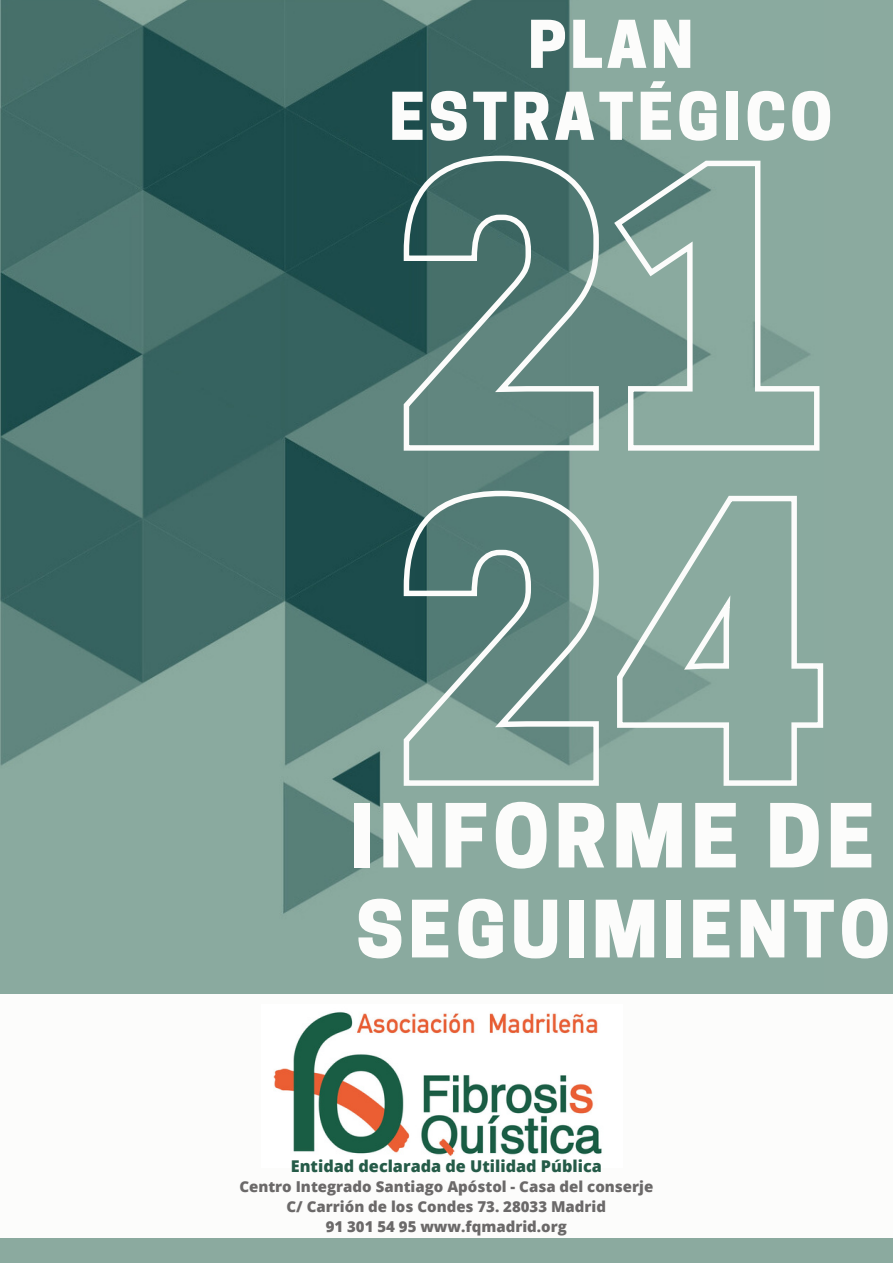
<style>
.page{position:relative;width:893px;height:1264px;background:#fff}
.page>*{position:absolute;margin:0;border:0;box-sizing:border-box;transform-origin:0 0}
.t1{font:800 82.65px "Cooper Hewitt";letter-spacing:.065em;color:#fcfcfb}
.t2{font:800 73.95px "Cooper Hewitt";letter-spacing:.065em;color:#fcfcfb}
.t3{font:800 61.65px/72px "Cooper Hewitt";letter-spacing:.065em;color:#fcfcfb;text-align:center}
.t4{font:800 16.2px "Open Sans";color:#255b48}
.t5{font:800 15px "Open Sans";color:#6b6969}
</style>
<div class="page">
<div style="left:0;top:0;width:892px;height:1262px;background:#8baa9f"></div>
<img style="left:0;top:0;width:648px;height:914px">
<svg style="left:401px;top:153px;width:419px;height:300px"></svg>
<svg style="left:401px;top:488px;width:423px;height:300px"></svg>
<div style="left:0;top:994px;width:892px;height:244px;background:#fcfcfb"></div>
<img style="left:273px;top:1012px;width:329px;height:144px">
<p class="t3" style="left:389px;top:16px;width:444px">PLAN<br>ESTRATÉGICO</p>
<p class="t1" style="left:349px;top:805px;width:527px">INFORME DE</p>
<p class="t2" style="left:356px;top:902px;width:535px">SEGUIMIENTO</p>
<p class="t4" style="left:291px;top:1154px;width:312px">Entidad declarada de Utilidad Pública</p>
<p class="t5" style="left:239px;top:1175px;width:415px">Centro Integrado Santiago Apóstol - Casa del conserje</p>
<p class="t5" style="left:286px;top:1195px;width:321px">C/ Carrión de los Condes 73. 28033 Madrid</p>
<p class="t5" style="left:326px;top:1215px;width:243px">91 301 54 95 www.fqmadrid.org</p>
</div>
